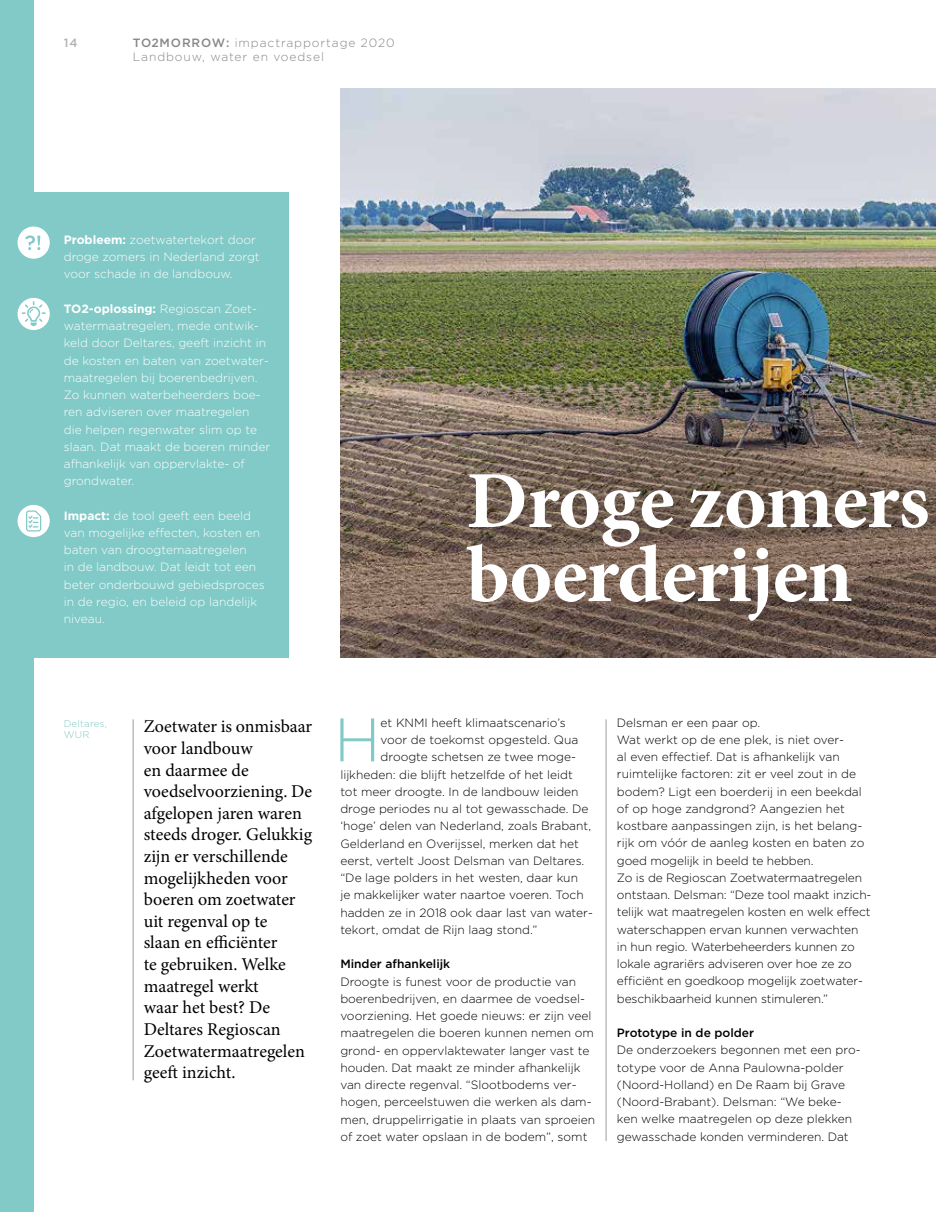
<style>
.page{position:relative;width:936px;height:1212px;background:#fff}
.page>*{position:absolute;margin:0;border:0;box-sizing:border-box;transform-origin:0 0}
.t1{font:700 81.15px/73.9px "Minion Pro";letter-spacing:-.01em;color:#fff}
.t2{font:300 61.35px "Gotham";color:#81cac7}
.t3{font:18px/21.6px "Minion Pro";color:#000}
.t4{font:300 12px/17.2px "Gotham";color:#000}
.t5{font:300 12px/17.2px "Gotham";color:#fff}
.t6{font:300 12px/14.4px "Gotham";letter-spacing:.075em;color:#868786}
.t7{font:500 12px "Gotham";color:#000}
.t8{font:500 12px "Gotham";color:#b1b2b3}
.t9{font:300 9.75px/10.5px "Gotham";letter-spacing:.02em;color:#81cac7}
.s1{font-weight:500}
.s2{font-weight:700}
</style>
<div class="page">
<img style="left:340px;top:89px;width:595px;height:569px">
<hr style="left:133px;top:719px;width:1px;height:361px;background:#9c9c9d">
<hr style="left:605px;top:719px;width:1px;height:422px;background:#9c9c9d">
<div style="left:0;top:0;width:34px;height:1212px;background:#81cac7"></div>
<div style="left:0;top:192px;width:289px;height:466px;background:#81cac7"></div>
<div style="left:18px;top:298px;width:32px;height:32px;background:#fff;border-radius:50%"></div>
<svg style="left:22px;top:301px;width:24px;height:25px"></svg>
<div style="left:18px;top:227px;width:32px;height:32px;background:#fff;border-radius:50%"></div>
<svg style="left:25px;top:235px;width:15px;height:15px"></svg>
<div style="left:18px;top:505px;width:32px;height:32px;background:#fff;border-radius:50%"></div>
<svg style="left:26px;top:510px;width:16px;height:22px"></svg>
<p class="t8" style="left:64px;top:35px;width:15px">14</p>
<p class="t6" style="left:133px;top:35px;width:263px"><span class="s1">TO2MORROW:</span> impactrapportage 2020<br>Landbouw, water en voedsel</p>
<p class="t5" style="left:64px;top:231px;width:197px"><span class="s2">Probleem:</span> zoetwatertekort door droge zomers in Nederland zorgt voor schade in de landbouw.</p>
<p class="t5" style="left:64px;top:300px;width:208px"><span class="s2">TO2-oplossing:</span> Regioscan Zoet&shy;watermaatregelen, mede ontwik&shy;keld door Deltares, geeft inzicht in de kosten en baten van zoetwater&shy;maatregelen bij boerenbedrijven.<br>Zo kunnen waterbeheerders boe&shy;ren adviseren over maatregelen die helpen regenwater slim op te slaan. Dat maakt de boeren minder afhankelijk van oppervlakte- of grondwater.</p>
<p class="t5" style="left:64px;top:506px;width:202px"><span class="s2">Impact:</span> de tool geeft een beeld van mogelijke effecten, kosten en baten van droogtemaatregelen<br>in de landbouw. Dat leidt tot een beter onderbouwd gebiedsproces in de regio, en beleid op landelijk niveau.</p>
<h1 class="t1" style="left:466px;top:463px;width:465px">Droge zomers boerderijen</h1>
<p class="t9" style="left:64px;top:718px;width:45px">Deltares,<br>WUR</p>
<h2 class="t2" style="left:334px;top:701px;width:48px">H</h2>
<p class="t4" style="left:380px;top:714px;width:187px">et KNMI heeft klimaatscenario’s</p>
<p class="t3" style="left:144px;top:716px;width:170px">Zoetwater is onmisbaar voor landbouw<br>en daarmee de voedselvoorziening. De afgelopen jaren waren steeds droger. Gelukkig zijn er verschillende mogelijkheden voor boeren om zoetwater uit regenval op te<br>slaan en efficiënter<br>te gebruiken. Welke maatregel werkt<br>waar het best? De<br>Deltares Regioscan<br>Zoetwatermaatregelen geeft inzicht.</p>
<p class="t4" style="left:380px;top:731px;width:199px">voor de toekomst opgesteld. Qua</p>
<p class="t4" style="left:380px;top:748px;width:197px">droogte schetsen ze twee moge-</p>
<p class="t4" style="left:340px;top:765px;width:234px">lijkheden: die blijft hetzelfde of het leidt</p>
<p class="t4" style="left:340px;top:783px;width:240px">tot meer droogte. In de landbouw leiden</p>
<p class="t4" style="left:340px;top:800px;width:250px">droge periodes nu al tot gewasschade. De</p>
<p class="t4" style="left:340px;top:817px;width:252px">‘hoge’ delen van Nederland, zoals Brabant,</p>
<p class="t4" style="left:340px;top:834px;width:240px">Gelderland en Overijssel, merken dat het</p>
<p class="t4" style="left:340px;top:852px;width:245px">eerst, vertelt Joost Delsman van Deltares.</p>
<p class="t4" style="left:340px;top:869px;width:239px">“De lage polders in het westen, daar kun</p>
<p class="t4" style="left:340px;top:886px;width:245px">je makkelijker water naartoe voeren. Toch</p>
<p class="t4" style="left:340px;top:903px;width:254px">hadden ze in 2018 ook daar last van water-</p>
<p class="t4" style="left:340px;top:920px;width:198px">tekort, omdat de Rijn laag stond.”</p>
<p class="t7" style="left:340px;top:956px;width:111px">Minder afhankelijk</p>
<p class="t4" style="left:340px;top:972px;width:256px">Droogte is funest voor de productie van boerenbedrijven, en daarmee de voedsel&shy;voorziening. Het goede nieuws: er zijn veel maatregelen die boeren kunnen nemen om grond- en oppervlaktewater langer vast te houden. Dat maakt ze minder afhankelijk van directe regenval. “Slootbodems ver&shy;hogen, perceelstuwen die werken als dam&shy;men, druppelirrigatie in plaats van sproeien of zoet water opslaan in de bodem”, somt</p>
<p class="t4" style="left:617px;top:713px;width:256px">Delsman er een paar op.<br>Wat werkt op de ene plek, is niet over-<br>al even effectief. Dat is afhankelijk van ruimtelijke factoren: zit er veel zout in de bodem? Ligt een boerderij in een beekdal of op hoge zandgrond? Aangezien het kostbare aanpassingen zijn, is het belang&shy;rijk om vóór de aanleg kosten en baten zo goed mogelijk in beeld te hebben.<br>Zo is de Regioscan Zoetwatermaatregelen ontstaan. Delsman: “Deze tool maakt inzich&shy;telijk wat maatregelen kosten en welk effect waterschappen ervan kunnen verwachten in hun regio. Waterbeheerders kunnen zo lokale agrariërs adviseren over hoe ze zo efficiënt en goedkoop mogelijk zoetwater&shy;beschikbaarheid kunnen stimuleren.”</p>
<p class="t7" style="left:617px;top:1025px;width:139px">Prototype in de polder</p>
<p class="t4" style="left:617px;top:1041px;width:245px">De onderzoekers begonnen met een pro&shy;totype voor de Anna Paulowna-polder (Noord-Holland) en De Raam bij Grave (Noord-Brabant). Delsman: “We beke&shy;ken welke maatregelen op deze plekken gewasschade konden verminderen. Dat</p>
</div>
